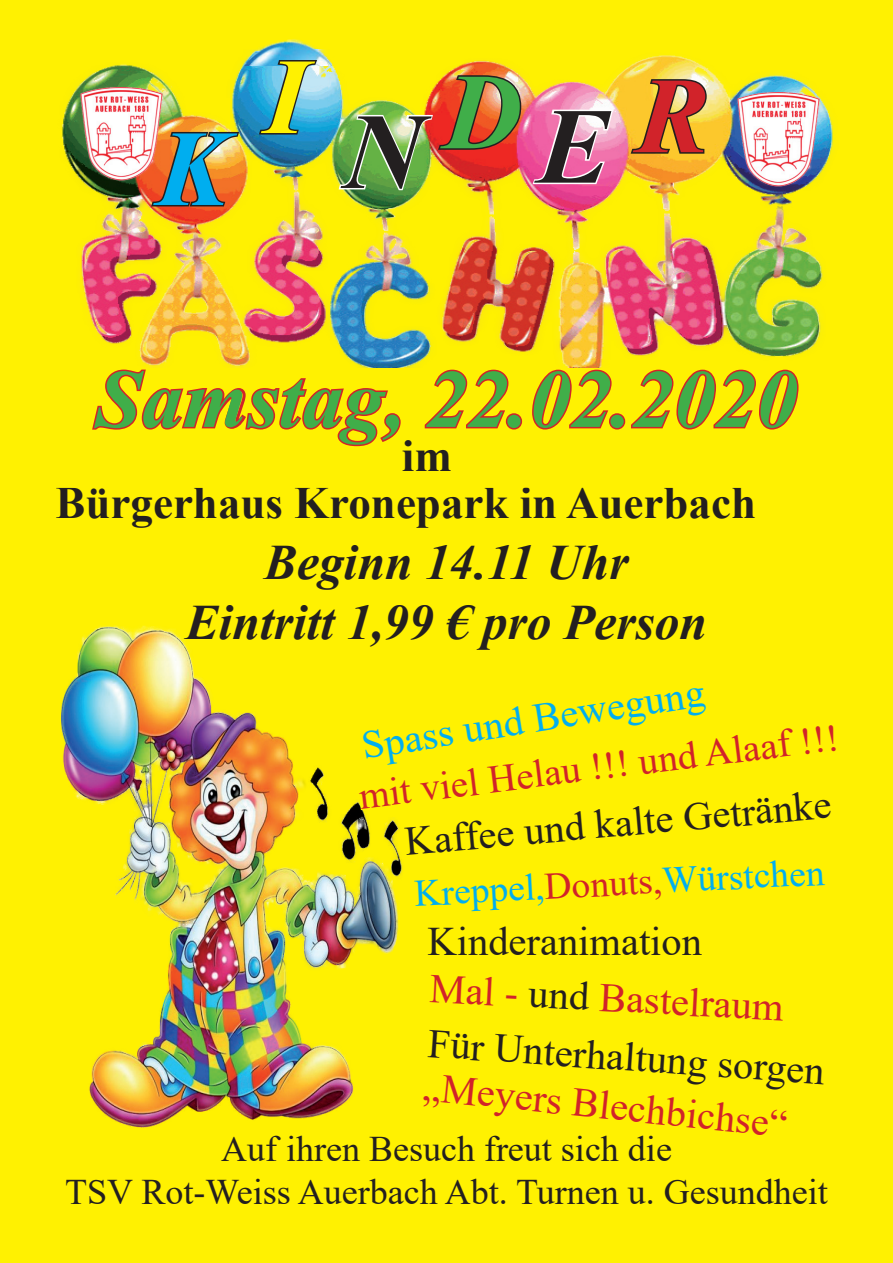
<style>
.page{position:relative;width:893px;height:1263px;background:#fff101}
.page>*{position:absolute;margin:0;border:0;box-sizing:border-box;transform-origin:0 0}
.t1{font:italic 700 108px "Times New Roman";color:#231f20}
.t2{font:italic 700 108px "Times New Roman";color:#fff101}
.t3{font:italic 700 82.5px "Times New Roman";color:#40ae49}
.t4{font:italic 700 49.5px/59.4px "Times New Roman";color:#231f20;text-align:center}
.t5{font:700 45px/46.8px "Times New Roman";color:#231f20}
.t6{font:40.5px "Times New Roman";color:#231f20}
.t7{font:40.5px "Times New Roman";color:#d1232a}
.t8{font:40.5px "Times New Roman";color:#00aeef}
.t9{font:39px "Times New Roman";color:#d1232a}
.t10{font:37.5px "Times New Roman";color:#00aeef}
.t11{font:36px/43.2px "Times New Roman";color:#231f20;text-align:center}
.s1{color:#00aeef}
.s2{color:#d1232a}
.s3{color:#231f20}
</style>
<div class="page">
<svg style="left:92px;top:367px;width:310px;height:80px"></svg>
<svg style="left:424px;top:369px;width:99px;height:61px"></svg>
<svg style="left:532px;top:369px;width:267px;height:61px"></svg>
<img style="left:62px;top:55px;width:771px;height:312px">
<img style="left:149px;top:130px;width:92px;height:78px">
<img style="left:337px;top:74px;width:186px;height:118px">
<svg style="left:530px;top:108px;width:85px;height:78px"></svg>
<svg style="left:629px;top:78px;width:79px;height:77px"></svg>
<img style="left:61px;top:625px;width:341px;height:503px">
<svg style="left:360px;top:671px;width:42px;height:49px"></svg>
<svg style="left:357px;top:720px;width:45px;height:90px"></svg>
<img style="left:240px;top:39px;width:91px;height:27px">
<svg style="left:257px;top:58px;width:62px;height:78px"></svg>
<img style="left:75px;top:85px;width:92px;height:98px">
<img style="left:732px;top:91px;width:92px;height:98px">
<h1 class="t2" style="left:265px;top:22px;width:44px">I</h1>
<h1 class="t1" style="left:157px;top:74px;width:553px"><span class="s1">K</span> N<sup>D</sup>E<sup>R</sup></h1>
<h2 class="t3" style="left:96px;top:342px;width:703px">Samstag, 22.02.2020</h2>
<p class="t5" style="left:56px;top:431px;width:702px;text-indent:346px">im<br>Bürgerhaus Kronepark in Auerbach</p>
<h3 class="t4" style="left:186px;top:532px;width:523px">Beginn 14.11 Uhr<br>Eintritt 1,99 € pro Person</h3>
<p class="t8" style="left:358px;top:718px;width:348px;rotate:-9deg">Spass und Bewegung</p>
<p class="t9" style="left:356px;top:768px;width:485px;rotate:-7deg">mit viel Helau !!! und Alaaf !!!</p>
<p class="t6" style="left:403px;top:813px;width:429px;rotate:-5deg">Kaffee und kalte Getränke</p>
<p class="t10" style="left:413px;top:867px;width:412px;rotate:-3deg">Kreppel,<span class="s2">Donuts,</span>Würstchen</p>
<p class="t6" style="left:428px;top:913px;width:276px">Kinderanimation</p>
<p class="t7" style="left:431px;top:960px;width:356px;rotate:3deg">Mal - <span class="s3">und</span> Bastelraum</p>
<p class="t6" style="left:430px;top:1015px;width:399px;rotate:4deg">Für Unterhaltung sorgen</p>
<p class="t7" style="left:427px;top:1058px;width:367px;rotate:6deg">„Meyers Blechbichse“</p>
<p class="t11" style="left:65px;top:1126px;width:764px">Auf ihren Besuch freut sich die<br>TSV Rot-Weiss Auerbach Abt. Turnen u. Gesundheit</p>
</div>
